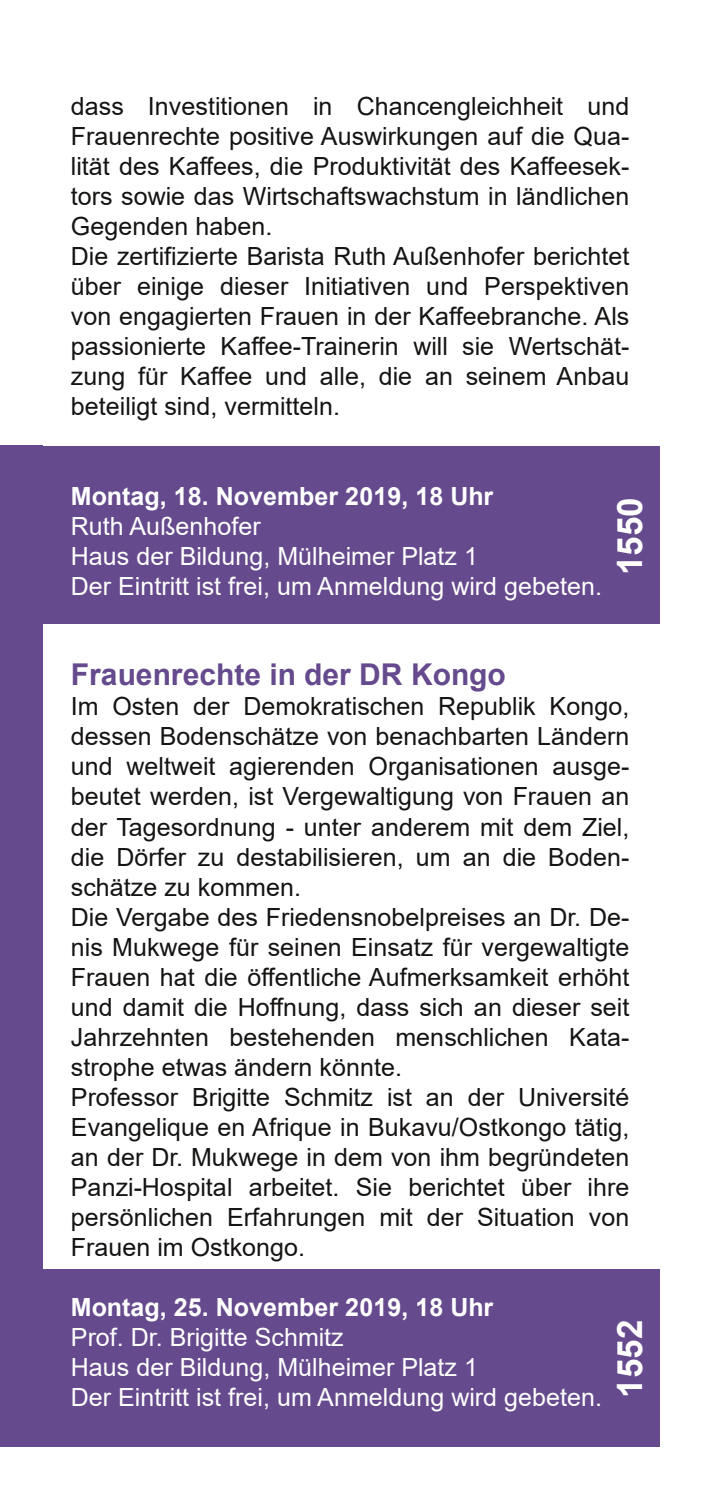
<style>
.page{position:relative;width:702px;height:1489px;background:#fff}
.page>*{position:absolute;margin:0;border:0;box-sizing:border-box;transform-origin:0 0}
.t1{font:700 35px "Arial";color:#fff}
.t2{font:700 30px "Arial";color:#654a8d}
.t3{font:25px/30px "Arial";letter-spacing:.005em;color:#161413}
.t4{font:25px/30px "Arial";letter-spacing:.005em;color:#fff}
.t5{font:700 25px "Arial";color:#fff}
</style>
<div class="page">
<div style="left:0;top:445px;width:43px;height:1001px;background:#654a8d"></div>
<div style="left:43px;top:446px;width:616px;height:178px;background:#654a8d"></div>
<div style="left:43px;top:1269px;width:616px;height:177px;background:#654a8d"></div>
<p class="t3" style="left:71px;top:91px;width:560px">dass Investitionen in Chancengleichheit und Frauenrechte positive Auswirkungen auf die Qua&shy;lität des Kaffees, die Produktivität des Kaffeesek&shy;tors sowie das Wirtschaftswachstum in ländlichen Gegenden haben.<br>Die zertifizierte Barista Ruth Außenhofer berichtet über einige dieser Initiativen und Perspektiven von engagierten Frauen in der Kaffeebranche. Als passionierte Kaffee-Trainerin will sie Wertschät&shy;zung für Kaffee und alle, die an seinem Anbau beteiligt sind, vermitteln.</p>
<p class="t5" style="left:71px;top:482px;width:424px">Montag, 18. November 2019, 18 Uhr</p>
<p class="t4" style="left:71px;top:511px;width:532px">Ruth Außenhofer<br>Haus der Bildung, Mülheimer Platz 1<br>Der Eintritt ist frei, um Anmeldung wird gebeten.</p>
<h1 class="t1" style="left:610px;top:575px;width:79px;rotate:-90deg">1550</h1>
<p class="t2" style="left:71px;top:658px;width:436px">Frauenrechte in der DR Kongo</p>
<p class="t3" style="left:71px;top:691px;width:560px">Im Osten der Demokratischen Republik Kongo, dessen Bodenschätze von benachbarten Ländern und weltweit agierenden Organisationen ausge&shy;beutet werden, ist Vergewaltigung von Frauen an der Tagesordnung - unter anderem mit dem Ziel, die Dörfer zu destabilisieren, um an die Boden&shy;schätze zu kommen.<br>Die Vergabe des Friedensnobelpreises an Dr. De&shy;nis Mukwege für seinen Einsatz für vergewaltigte Frauen hat die öffentliche Aufmerksamkeit erhöht und damit die Hoffnung, dass sich an dieser seit Jahrzehnten bestehenden menschlichen Kata&shy;strophe etwas ändern könnte.<br>Professor Brigitte Schmitz ist an der Université Evangelique en Afrique in Bukavu/Ostkongo tätig, an der Dr. Mukwege in dem von ihm begründeten Panzi-Hospital arbeitet. Sie berichtet über ihre persönlichen Erfahrungen mit der Situation von Frauen im Ostkongo.</p>
<p class="t5" style="left:71px;top:1292px;width:424px">Montag, 25. November 2019, 18 Uhr</p>
<p class="t4" style="left:71px;top:1321px;width:532px">Prof. Dr. Brigitte Schmitz<br>Haus der Bildung, Mülheimer Platz 1<br>Der Eintritt ist frei, um Anmeldung wird gebeten.</p>
<h1 class="t1" style="left:610px;top:1397px;width:79px;rotate:-90deg">1552</h1>
</div>
